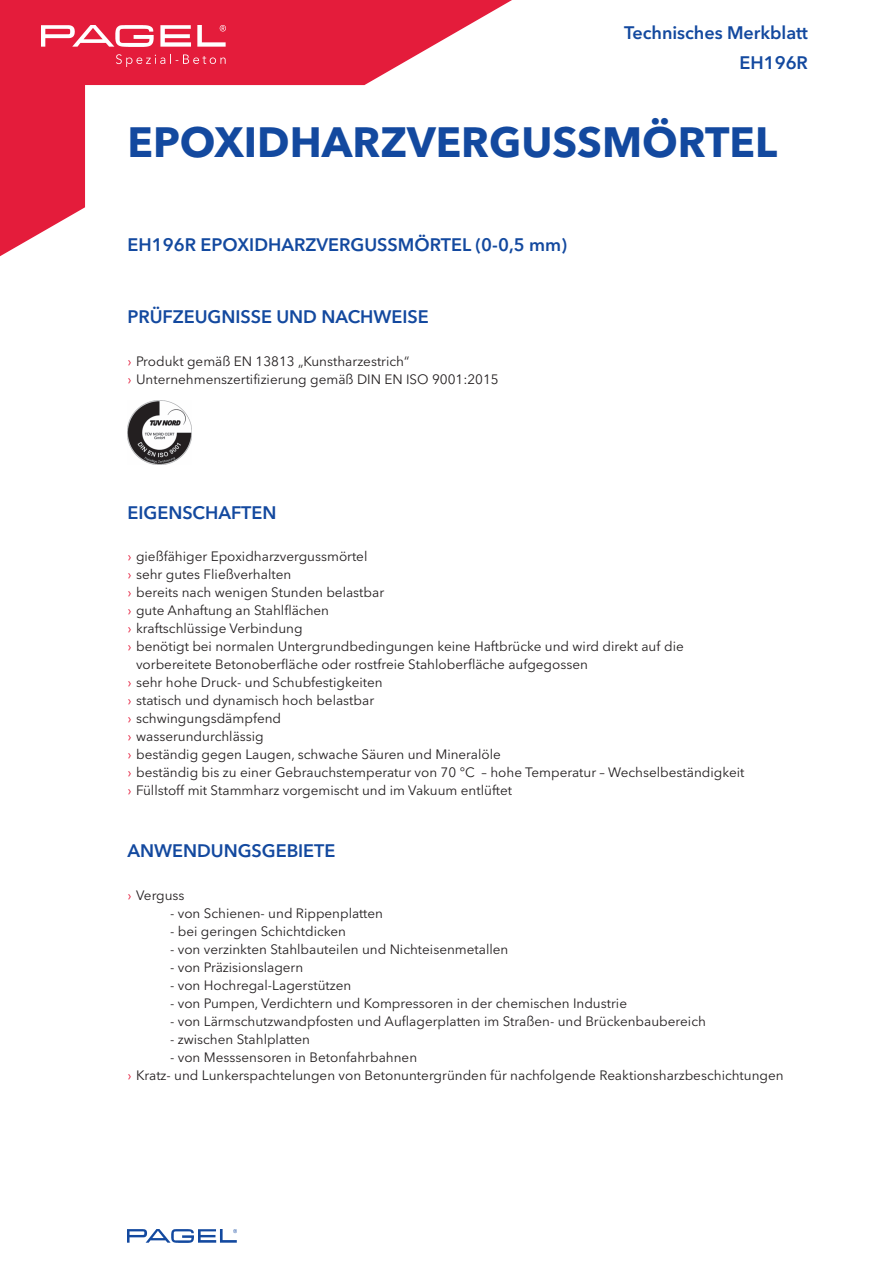
<style>
.page{position:relative;width:893px;height:1263px;background:#fff}
.page>*{position:absolute;margin:0;border:0;box-sizing:border-box;transform-origin:0 0}
.t1{font:700 42px "Avenir Next";color:#13499f}
.t2{font:600 18px/29.5px "Avenir Next";color:#13499f;text-align:right}
.t3{font:13.5px/18px "Avenir Next";color:#231f20}
.s1{color:#e41c3b}
</style>
<div class="page">
<svg style="left:0;top:0;width:512px;height:257px"></svg>
<img style="left:128px;top:1230px;width:108px;height:12px">
<img style="left:128px;top:401px;width:63px;height:63px">
<img style="left:41px;top:26px;width:184px;height:40px">
<h2 class="t2" style="left:624px;top:18px;width:185px">Technisches Merkblatt<br>EH196R</h2>
<h1 class="t1" style="left:128px;top:118px;width:651px">EPOXIDHARZVERGUSSMÖRTEL</h1>
<h2 class="t2" style="left:128px;top:230px;width:441px">EH196R EPOXIDHARZVERGUSSMÖRTEL (0-0,5 mm)</h2>
<h2 class="t2" style="left:128px;top:302px;width:303px">PRÜFZEUGNISSE UND NACHWEISE</h2>
<p class="t3" style="left:128px;top:353px;width:373px"><span class="s1">›</span> Produkt gemäß EN 13813 „Kunstharzestrich“<br><span class="s1">›</span> Unternehmenszertifizierung gemäß DIN EN ISO 9001:2015</p>
<h2 class="t2" style="left:128px;top:498px;width:150px">EIGENSCHAFTEN</h2>
<p class="t3" style="left:128px;top:549px;width:241px"><span class="s1">›</span> gießfähiger Epoxidharzvergussmörtel</p>
<p class="t3" style="left:128px;top:567px;width:165px"><span class="s1">›</span> sehr gutes Fließverhalten</p>
<p class="t3" style="left:128px;top:585px;width:258px"><span class="s1">›</span> bereits nach wenigen Stunden belastbar</p>
<p class="t3" style="left:128px;top:603px;width:203px"><span class="s1">›</span> gute Anhaftung an Stahlflächen</p>
<p class="t3" style="left:128px;top:621px;width:177px"><span class="s1">›</span> kraftschlüssige Verbindung</p>
<p class="t3" style="left:128px;top:639px;width:558px"><span class="s1">›</span> benötigt bei normalen Untergrundbedingungen keine Haftbrücke und wird direkt auf die</p>
<p class="t3" style="left:136px;top:657px;width:453px">vorbereitete Betonoberfläche oder rostfreie Stahloberfläche aufgegossen</p>
<p class="t3" style="left:128px;top:675px;width:257px"><span class="s1">›</span> sehr hohe Druck- und Schubfestigkeiten</p>
<p class="t3" style="left:128px;top:693px;width:248px"><span class="s1">›</span> statisch und dynamisch hoch belastbar</p>
<p class="t3" style="left:128px;top:711px;width:155px"><span class="s1">›</span> schwingungsdämpfend</p>
<p class="t3" style="left:128px;top:729px;width:138px"><span class="s1">›</span> wasserundurchlässig</p>
<p class="t3" style="left:128px;top:747px;width:375px"><span class="s1">›</span> beständig gegen Laugen, schwache Säuren und Mineralöle</p>
<p class="t3" style="left:128px;top:765px;width:618px"><span class="s1">›</span> beständig bis zu einer Gebrauchstemperatur von 70 °C – hohe Temperatur – Wechsel beständigkeit</p>
<p class="t3" style="left:128px;top:783px;width:386px"><span class="s1">›</span> Füllstoff mit Stammharz vorgemischt und im Vakuum entlüftet</p>
<h2 class="t2" style="left:128px;top:836px;width:209px">ANWENDUNGSGEBIETE</h2>
<p class="t3" style="left:128px;top:887px;width:59px"><span class="s1">›</span> Verguss</p>
<p class="t3" style="left:170px;top:905px;width:215px">- von Schienen- und Rippenplatten</p>
<p class="t3" style="left:170px;top:923px;width:178px">- bei geringen Schichtdicken</p>
<p class="t3" style="left:170px;top:941px;width:340px">- von verzinkten Stahlbauteilen und Nichteisenmetallen</p>
<p class="t3" style="left:170px;top:959px;width:135px">- von Präzisionslagern</p>
<p class="t3" style="left:170px;top:977px;width:183px">- von Hochregal-Lagerstützen</p>
<p class="t3" style="left:170px;top:995px;width:458px">- von Pumpen, Verdichtern und Kompressoren in der chemischen Industrie</p>
<p class="t3" style="left:170px;top:1013px;width:537px">- von Lärmschutzwandpfosten und Auflagerplatten im Straßen- und Brückenbaubereich</p>
<p class="t3" style="left:170px;top:1031px;width:141px">- zwischen Stahlplatten</p>
<p class="t3" style="left:128px;top:1049px;width:658px;text-indent:43px">- von Messsensoren in Betonfahrbahnen<br><span class="s1">›</span> Kratz- und Lunkerspachtelungen von Betonuntergründen für nachfolgende Reaktionsharzbeschichtungen</p>
</div>
